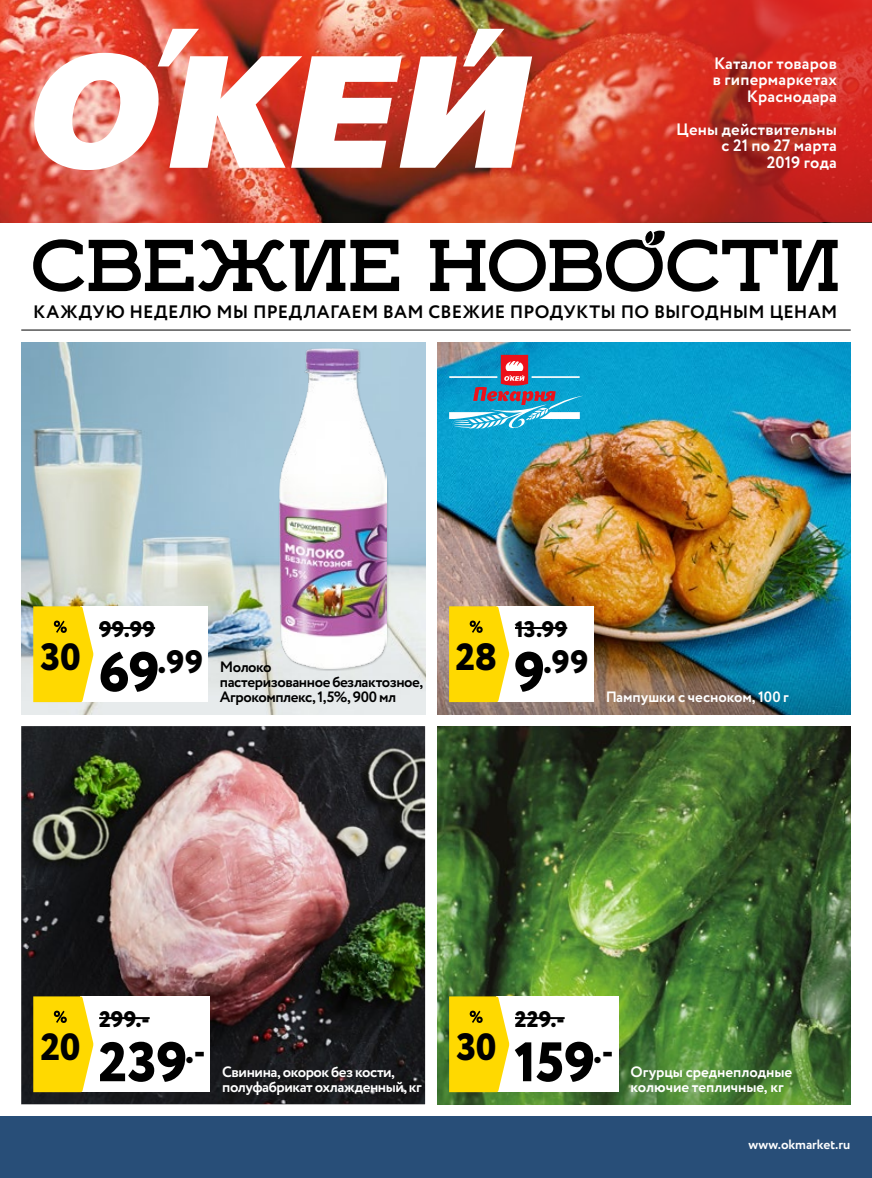
<style>
.page{position:relative;width:872px;height:1178px;background:#fff}
.page>*{position:absolute;margin:0;border:0;box-sizing:border-box;transform-origin:0 0}
.t1{font:69px "Ikra Slab";letter-spacing:.005em;color:#000}
.t2{font:800 55.5px "Circe";letter-spacing:-.005em;color:#000}
.t3{font:800 37.95px "Circe";letter-spacing:-.015em;color:#000}
.t4{font:800 32.4px "Circe";color:#000}
.t5{font:800 22.5px "Circe";letter-spacing:.005em;color:#000}
.t6{font:700 18px "Circe";letter-spacing:.015em;color:#000}
.t7{font:700 16.5px/16.5px "Circe";letter-spacing:.01em;color:#fff;text-align:right}
.t8{font:700 15px "Circe";letter-spacing:-.01em;color:#fff}
.t9{font:700 15px/15px "Circe";letter-spacing:-.03em;color:#000}
.t10{font:700 15px/15px "Circe";letter-spacing:-.03em;color:#fff}
.t11{font:700 13.5px "Circe";letter-spacing:-.005em;color:#fff}
.s1{font-size:55.5px}
</style>
<div class="page">
<img style="left:437px;top:342px;width:413px;height:294px">
<img style="left:21px;top:726px;width:404px;height:378px">
<img style="left:437px;top:726px;width:413px;height:282px">
<img style="left:21px;top:342px;width:404px;height:372px">
<div style="left:278px;top:347px;width:111px;height:324px;background:#000;opacity:.2"></div>
<img style="left:280px;top:349px;width:107px;height:320px">
<img style="left:437px;top:636px;width:413px;height:78px">
<svg style="left:437px;top:1008px;width:413px;height:96px;background:#4d7d38"></svg>
<div style="left:496px;top:996px;width:122px;height:96px;background:#fff"></div>
<hr style="left:515px;top:1017px;width:49px;height:2px;background:#000">
<svg style="left:449px;top:996px;width:60px;height:96px;background:#fad816"></svg>
<div style="left:80px;top:996px;width:130px;height:96px;background:#fff"></div>
<hr style="left:99px;top:1017px;width:51px;height:2px;background:#000">
<svg style="left:33px;top:996px;width:60px;height:96px;background:#f9d716"></svg>
<div style="left:80px;top:606px;width:128px;height:96px;background:#fff"></div>
<hr style="left:99px;top:627px;width:56px;height:2px;background:#000">
<svg style="left:33px;top:606px;width:60px;height:96px;background:#fbd917"></svg>
<div style="left:496px;top:606px;width:97px;height:96px;background:#fff"></div>
<hr style="left:515px;top:627px;width:52px;height:2px;background:#000">
<svg style="left:449px;top:606px;width:60px;height:96px;background:#fbd917"></svg>
<div style="left:0;top:1116px;width:872px;height:62px;background:#284e78"></div>
<img style="left:0;top:0;width:546px;height:222px">
<svg style="left:546px;top:0;width:326px;height:222px;background:#ce3427"></svg>
<svg style="left:28px;top:29px;width:504px;height:142px"></svg>
<hr style="left:21px;top:330px;width:829px;height:1px;background:#000">
<svg style="left:539px;top:221px;width:132px;height:25px"></svg>
<svg style="left:449px;top:355px;width:134px;height:77px;background:#4499bd"></svg>
<p class="t7" style="left:712px;top:56px;width:126px">Каталог товаров в гипермаркетах<br>Краснодара</p>
<p class="t7" style="left:676px;top:122px;width:162px">Цены действительны с 21 по 27 марта<br>2019 года</p>
<h1 class="t1" style="left:31px;top:222px;width:810px">СВЕЖИЕ НОВОСТИ</h1>
<p class="t6" style="left:33px;top:300px;width:805px">КАЖДУЮ НЕДЕЛЮ МЫ ПРЕДЛАГАЕМ ВАМ СВЕЖИЕ ПРОДУКТЫ ПО ВЫГОДНЫМ ЦЕНАМ</p>
<h3 class="t3" style="left:40px;top:631px;width:42px">30</h3>
<h3 class="t5" style="left:99px;top:614px;width:57px">99.99</h3>
<h3 class="t4" style="left:98px;top:640px;width:106px"><span class="s1">69</span>.99</h3>
<h3 class="t5" style="left:515px;top:614px;width:54px">13.99</h3>
<h3 class="t3" style="left:455px;top:631px;width:43px">28</h3>
<p class="t9" style="left:220px;top:660px;width:205px">Молоко<br>пастеризованное безлактозное,<br>Агрокомплекс, 1,5%, 900 мл</p>
<h3 class="t4" style="left:514px;top:639px;width:76px"><span class="s1">9</span>.99</h3>
<p class="t8" style="left:605px;top:687px;width:185px">Пампушки с чесноком, 100 г</p>
<h3 class="t3" style="left:41px;top:1021px;width:41px">20</h3>
<h3 class="t5" style="left:99px;top:1004px;width:52px">299.-</h3>
<h2 class="t2" style="left:98px;top:1024px;width:91px">239</h2>
<h3 class="t4" style="left:185px;top:1030px;width:22px">.-</h3>
<p class="t10" style="left:222px;top:1065px;width:201px">Свинина, окорок без кости, полуфабрикат охлажденный, кг</p>
<h3 class="t3" style="left:456px;top:1021px;width:42px">30</h3>
<h3 class="t5" style="left:515px;top:1004px;width:51px">229.-</h3>
<h2 class="t2" style="left:514px;top:1024px;width:101px">159<sup>.-</sup></h2>
<p class="t8" style="left:630px;top:1062px;width:163px">Огурцы среднеплодные</p>
<p class="t8" style="left:630px;top:1077px;width:155px">колючие тепличные, кг</p>
<p class="t11" style="left:748px;top:1135px;width:103px">www.okmarket.ru</p>
</div>
